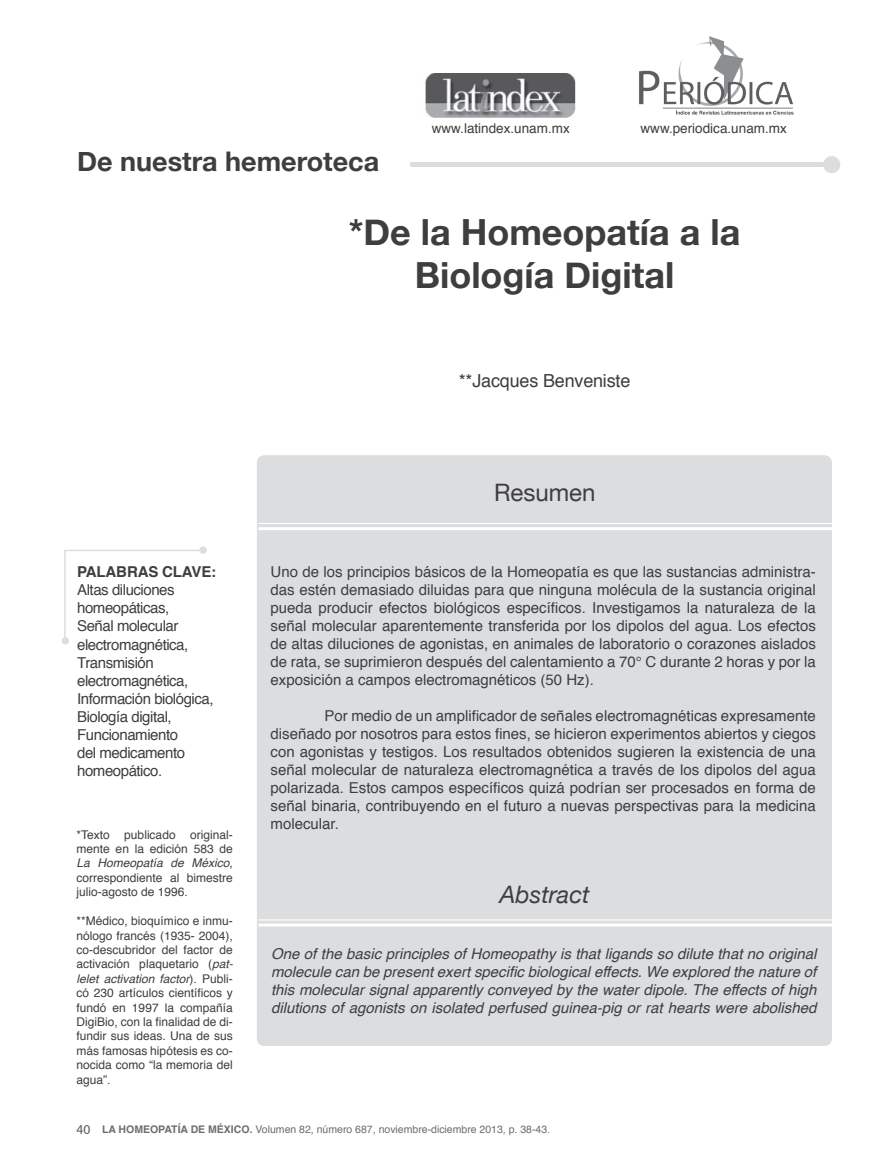
<style>
.page{position:relative;width:893px;height:1170px;background:#fff}
.page>*{position:absolute;margin:0;border:0;box-sizing:border-box;transform-origin:0 0}
.t1{font:700 36px/43.2px "Helvetica Neue";color:#3e3e3f;text-align:center}
.t2{font:700 27px "Helvetica Neue";color:#3e3e3f}
.t3{font:italic 24px "Helvetica Neue";color:#3e3e3f}
.t4{font:24px "Helvetica Neue";color:#3e3e3f}
.t5{font:18px "Helvetica";letter-spacing:-.01em;color:#3e3e3f}
.t6{font:15px/18px "Helvetica";letter-spacing:-.03em;color:#3e3e3f;text-align:justify}
.t7{font:italic 15px/18px "Helvetica";color:#3e3e3f;text-align:justify}
.t8{font:700 15px "Helvetica";letter-spacing:-.01em;color:#3e3e3f}
.t9{font:13.5px "Helvetica";color:#3e3e3f}
.t10{font:12px/14.4px "Helvetica";color:#3e3e3f;text-align:justify}
.t11{font:10.5px "Helvetica";color:#6c6d70}
.s1{font-style:italic}
.s2{font-family:"Myriad Pro";font-size:13.5px;color:#57585a}
.s3{font-weight:700}
</style>
<div class="page">
<div style="left:257px;top:455px;width:575px;height:590px;background:#dcdddf;border-radius:7px"></div>
<hr style="left:258px;top:527px;width:576px;height:3px;background:#fff">
<hr style="left:258px;top:923px;width:576px;height:3px;background:#fff">
<hr style="left:258px;top:523px;width:576px;height:1px;background:#fff">
<hr style="left:258px;top:919px;width:576px;height:1px;background:#fff">
<div style="left:199px;top:546px;width:8px;height:7px;background:#dcdddf;border-radius:50%"></div>
<svg style="left:63px;top:549px;width:141px;height:94px"></svg>
<div style="left:62px;top:637px;width:7px;height:7px;background:#dcdddf;border-radius:50%"></div>
<div style="left:387px;top:162px;width:438px;height:5px;background:#dcdddf"></div>
<div style="left:823px;top:156px;width:17px;height:17px;background:#dcdddf;border-radius:50%"></div>
<div style="left:383px;top:154px;width:27px;height:21px;background:#fff"></div>
<img style="left:425px;top:73px;width:151px;height:44px">
<img style="left:639px;top:36px;width:155px;height:79px">
<h2 class="t2" style="left:77px;top:140px;width:304px">De nuestra hemeroteca</h2>
<p class="t9" style="left:432px;top:118px;width:140px">www.latindex.unam.mx</p>
<p class="t9" style="left:640px;top:118px;width:148px">www.periodica.unam.mx</p>
<h1 class="t1" style="left:349px;top:211px;width:393px">*De la Homeopatía a la<br>Biología Digital</h1>
<p class="t5" style="left:459px;top:367px;width:173px">**Jacques Benveniste</p>
<p class="t8" style="left:77px;top:560px;width:141px">PALABRAS CLAVE:</p>
<p class="t6" style="left:77px;top:581px;width:138px;text-align:left">Altas diluciones homeopáticas,<br>Señal molecular electromagnética,<br>Transmisión electromagnética,<br>Información biológica,<br>Biología digital,<br>Funcionamiento<br>del medicamento homeopático.</p>
<p class="t10" style="left:77px;top:827px;width:158px">*Texto publicado original&shy;mente en la edición 583 de <span class="s1">La Homeopatía de México</span>, correspondiente al bimestre julio-agosto de 1996.</p>
<p class="t10" style="left:77px;top:913px;width:158px">**Médico, bioquímico e inmu&shy;nólogo francés (1935- 2004), co-descubridor del factor de activación plaquetario (<span class="s1">pat&shy;lelet activation factor</span>). Publi&shy;có 230 artículos científicos y fundó en 1997 la compañía DigiBio, con la finalidad de di&shy;fundir sus ideas. Una de sus más famosas hipótesis es co&shy;nocida como “la memoria del agua”.</p>
<h3 class="t4" style="left:494px;top:475px;width:103px">Resumen</h3>
<p class="t6" style="left:270px;top:563px;width:547px">Uno de los principios básicos de la Homeopatía es que las sustancias administra&shy;das estén demasiado diluidas para que ninguna molécula de la sustancia original pueda producir efectos biológicos específicos. Investigamos la naturaleza de la señal molecular aparentemente transferida por los dipolos del agua. Los efectos de altas diluciones de agonistas, en animales de laboratorio o corazones aislados de rata, se suprimieron después del calentamiento a 70° C durante 2 horas y por la exposición a campos electromagnéticos (50 Hz).</p>
<p class="t6" style="left:270px;top:707px;width:547px;text-indent:54px">Por medio de un amplificador de señales electromagnéticas expresamente diseñado por nosotros para estos fines, se hicieron experimentos abiertos y ciegos con agonistas y testigos. Los resultados obtenidos sugieren la existencia de una señal molecular de naturaleza electromagnética a través de los dipolos del agua polarizada. Estos campos específicos quizá podrían ser procesados en forma de señal binaria, contribuyendo en el futuro a nuevas perspectivas para la medicina molecular.</p>
<h3 class="t3" style="left:500px;top:877px;width:92px">Abstract</h3>
<p class="t7" style="left:271px;top:944px;width:547px">One of the basic principles of Homeopathy is that ligands so dilute that no original molecule can be present exert specific biological effects. We explored the nature of this molecular signal apparently conveyed by the water dipole. The effects of high dilutions of agonists on isolated perfused guinea-pig or rat hearts were abolished</p>
<p class="t11" style="left:76px;top:1120px;width:475px"><span class="s2">40</span> <span class="s3">LA HOMEOPATÍA DE MÉXICO.</span> Volumen 82, número 687, noviembre-diciembre 2013, p. 38-43.</p>
</div>
